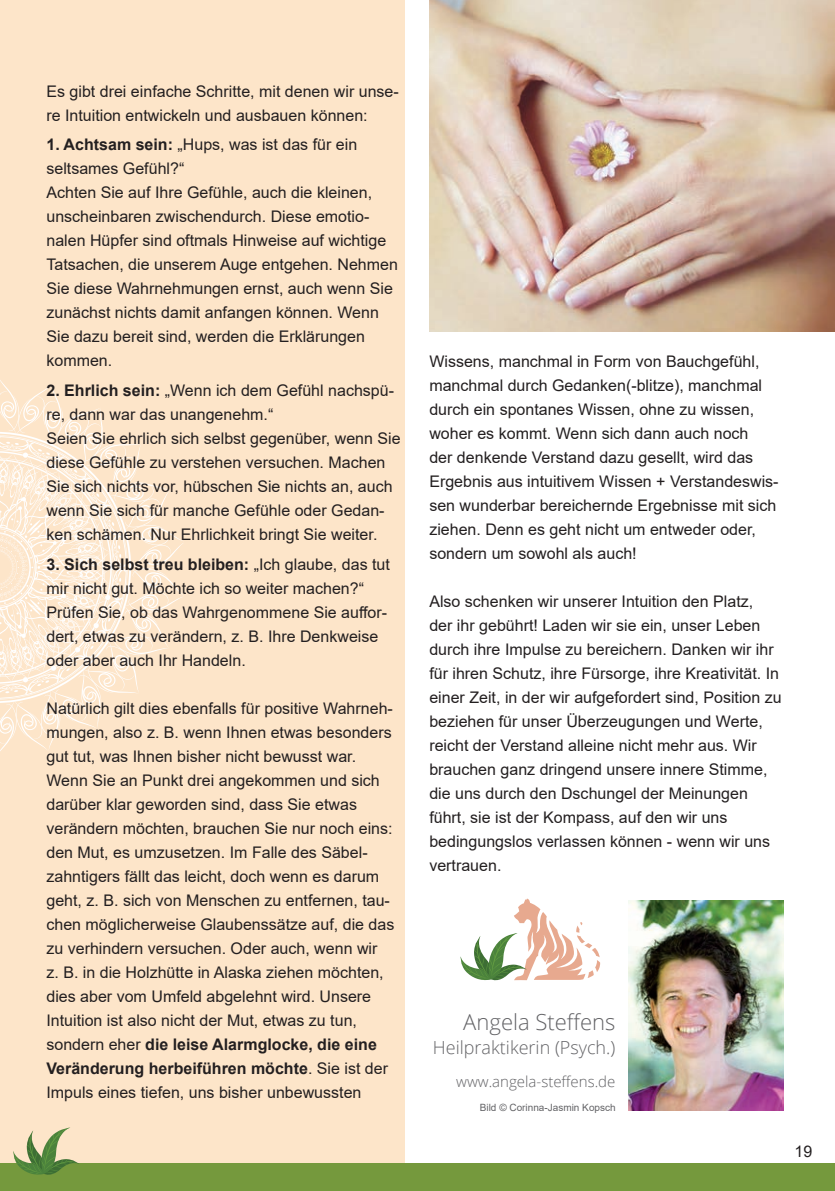
<style>
.page{position:relative;width:835px;height:1191px;background:#fff}
.page>*{position:absolute;margin:0;border:0;box-sizing:border-box;transform-origin:0 0}
.t1{font:300 22px "Open Sans";color:#636366}
.t2{font:300 18px "Open Sans";color:#636366}
.t3{font:16px/24px "Arial";color:#231f20}
.t4{font:300 15px "Open Sans";color:#636366}
.t5{font:10px "Arial";color:#636366}
.s1{font-weight:700}
</style>
<div class="page">
<div style="left:0;top:0;width:405px;height:1174px;background:#fde5c9"></div>
<img style="left:429px;top:0;width:405px;height:331px">
<div style="left:0;top:1163px;width:834px;height:28px;background:#75993d"></div>
<svg style="left:13px;top:1127px;width:66px;height:48px"></svg>
<svg style="left:0;top:380px;width:183px;height:371px"></svg>
<img style="left:0;top:547px;width:28px;height:7px">
<img style="left:0;top:678px;width:49px;height:11px">
<img style="left:59px;top:563px;width:44px;height:15px">
<img style="left:59px;top:504px;width:62px;height:59px">
<img style="left:628px;top:900px;width:155px;height:210px">
<svg style="left:460px;top:898px;width:140px;height:83px"></svg>
<p class="t3" style="left:46px;top:79px;width:354px">Es gibt drei einfache Schritte, mit denen wir unse&shy;re Intuition entwickeln und ausbauen können:</p>
<p class="t3" style="left:46px;top:133px;width:353px"><span class="s1">1. Achtsam sein:</span> „Hups, was ist das für ein seltsames Gefühl?“<br>Achten Sie auf Ihre Gefühle, auch die kleinen, unscheinbaren zwischendurch. Diese emotio&shy;nalen Hüpfer sind oftmals Hinweise auf wichtige Tatsachen, die unserem Auge entgehen. Nehmen Sie diese Wahrnehmungen ernst, auch wenn Sie zunächst nichts damit anfangen können. Wenn Sie dazu bereit sind, werden die Erklärungen kommen.</p>
<p class="t3" style="left:46px;top:378px;width:355px"><span class="s1">2. Ehrlich sein:</span> „Wenn ich dem Gefühl nachspü&shy;re, dann war das unangenehm.“<br>Seien Sie ehrlich sich selbst gegenüber, wenn Sie diese Gefühle zu verstehen versuchen. Machen Sie sich nichts vor, hübschen Sie nichts an, auch wenn Sie sich für manche Gefühle oder Gedan&shy;ken schämen. Nur Ehrlichkeit bringt Sie weiter.</p>
<p class="t3" style="left:46px;top:552px;width:345px"><span class="s1">3. Sich selbst treu bleiben:</span> „Ich glaube, das tut mir nicht gut. Möchte ich so weiter machen?“ Prüfen Sie, ob das Wahrgenommene Sie auffor&shy;dert, etwas zu verändern, z. B. Ihre Denkweise oder aber auch Ihr Handeln.</p>
<p class="t3" style="left:46px;top:696px;width:349px">Natürlich gilt dies ebenfalls für positive Wahrneh&shy;mungen, also z. B. wenn Ihnen etwas besonders gut tut, was Ihnen bisher nicht bewusst war.<br>Wenn Sie an Punkt drei angekommen und sich darüber klar geworden sind, dass Sie etwas verändern möchten, brauchen Sie nur noch eins: den Mut, es umzusetzen. Im Falle des Säbel&shy;zahntigers fällt das leicht, doch wenn es darum geht, z. B. sich von Menschen zu entfernen, tau&shy;chen möglicherweise Glaubenssätze auf, die das zu verhindern versuchen. Oder auch, wenn wir<br>z. B. in die Holzhütte in Alaska ziehen möchten, dies aber vom Umfeld abgelehnt wird. Unsere Intuition ist also nicht der Mut, etwas zu tun, sondern eher <span class="s1">die leise Alarmglocke, die eine Veränderung herbeiführen möchte</span>. Sie ist der Impuls eines tiefen, uns bisher unbewussten</p>
<p class="t3" style="left:429px;top:349px;width:351px">Wissens, manchmal in Form von Bauchgefühl, manchmal durch Gedanken(-blitze), manchmal durch ein spontanes Wissen, ohne zu wissen, woher es kommt. Wenn sich dann auch noch<br>der denkende Verstand dazu gesellt, wird das Ergebnis aus intuitivem Wissen + Verstandeswis&shy;sen wunderbar bereichernde Ergebnisse mit sich ziehen. Denn es geht nicht um entweder oder, sondern um sowohl als auch!</p>
<p class="t3" style="left:429px;top:589px;width:354px">Also schenken wir unserer Intuition den Platz,<br>der ihr gebührt! Laden wir sie ein, unser Leben durch ihre Impulse zu bereichern. Danken wir ihr für ihren Schutz, ihre Fürsorge, ihre Kreativität. In einer Zeit, in der wir aufgefordert sind, Position zu beziehen für unser Überzeugungen und Werte, reicht der Verstand alleine nicht mehr aus. Wir brauchen ganz dringend unsere innere Stimme, die uns durch den Dschungel der Meinungen führt, sie ist der Kompass, auf den wir uns bedingungslos verlassen können - wenn wir uns vertrauen.</p>
<h1 class="t1" style="left:463px;top:1006px;width:154px">Angela Steffens</h1>
<p class="t2" style="left:433px;top:1035px;width:184px">Heilpraktikerin (Psych.)</p>
<p class="t4" style="left:456px;top:1071px;width:161px">www.angela-steffens.de</p>
<p class="t5" style="left:480px;top:1100px;width:137px">Bild © Corinna-Jasmin Kopsch</p>
<p class="t3" style="left:794px;top:1139px;width:19px">19</p>
</div>
